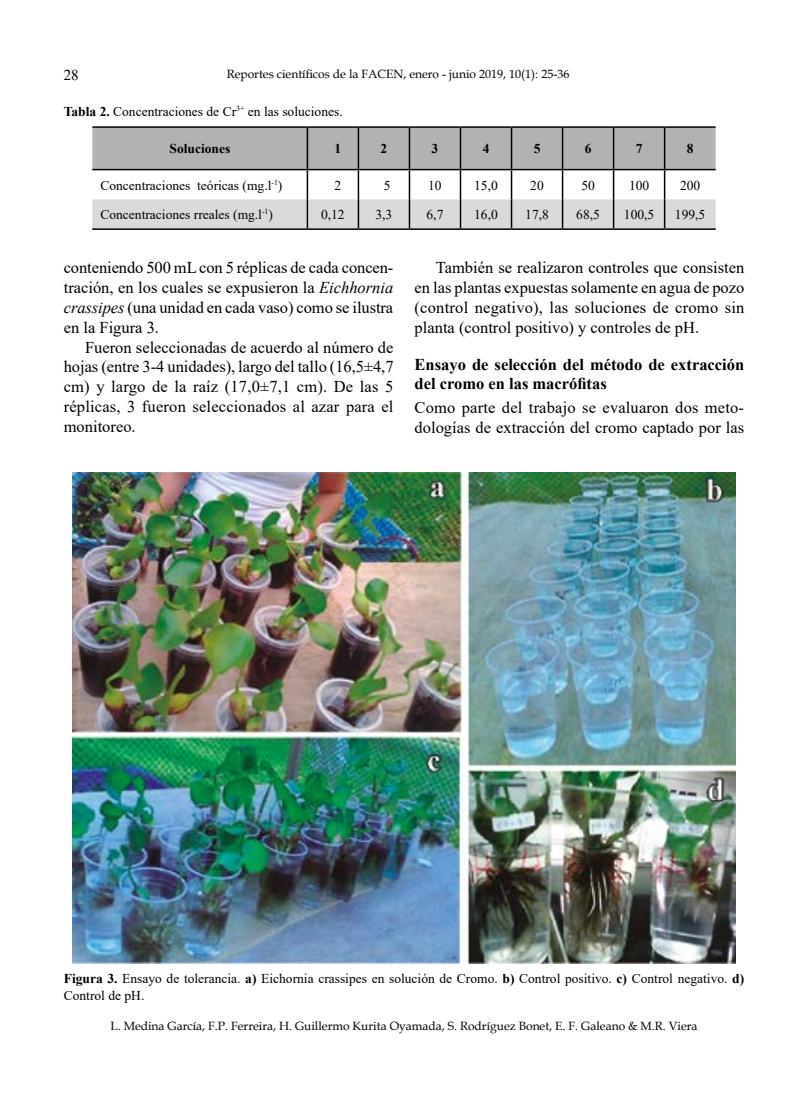
<style>
.page{position:relative;width:808px;height:1106px;background:#fff}
.page>*{position:absolute;margin:0;border:0;box-sizing:border-box;transform-origin:0 0}
.t1{font:16.5px/19.8px "Times New Roman";color:#000;text-align:justify}
.t2{font:700 16.5px/19.8px "Times New Roman";color:#000}
.t3{font:15px "Times New Roman";color:#000}
.t4{font:13.5px/16.2px "Times New Roman";color:#000}
.t5{font:700 13.5px "Times New Roman";color:#000}
.t6{font:12px "Book Antiqua";color:#000}
.s1{color:#fff}
.s2{font-weight:700}
.s3{font-style:italic}
</style>
<div class="page">
<svg style="left:92px;top:128px;width:624px;height:100px"></svg>
<hr style="left:92px;top:228px;width:215px;height:2px;background:#000">
<hr style="left:307px;top:228px;width:51px;height:2px;background:#000">
<hr style="left:358px;top:228px;width:51px;height:2px;background:#000">
<hr style="left:409px;top:228px;width:51px;height:2px;background:#000">
<hr style="left:460px;top:228px;width:51px;height:2px;background:#000">
<hr style="left:511px;top:228px;width:51px;height:2px;background:#000">
<hr style="left:562px;top:228px;width:52px;height:2px;background:#000">
<hr style="left:614px;top:228px;width:51px;height:2px;background:#000">
<hr style="left:665px;top:228px;width:51px;height:2px;background:#000">
<hr style="left:92px;top:126px;width:215px;height:2px;background:#000">
<hr style="left:307px;top:126px;width:51px;height:2px;background:#000">
<hr style="left:358px;top:126px;width:51px;height:2px;background:#000">
<hr style="left:409px;top:126px;width:51px;height:2px;background:#000">
<hr style="left:460px;top:126px;width:51px;height:2px;background:#000">
<hr style="left:511px;top:126px;width:51px;height:2px;background:#000">
<hr style="left:562px;top:126px;width:52px;height:2px;background:#000">
<hr style="left:614px;top:126px;width:51px;height:2px;background:#000">
<hr style="left:665px;top:126px;width:51px;height:2px;background:#000">
<hr style="left:92px;top:169px;width:215px;height:1px;background:#000">
<hr style="left:307px;top:169px;width:51px;height:1px;background:#000">
<hr style="left:358px;top:169px;width:51px;height:1px;background:#000">
<hr style="left:409px;top:169px;width:51px;height:1px;background:#000">
<hr style="left:460px;top:169px;width:51px;height:1px;background:#000">
<hr style="left:511px;top:169px;width:51px;height:1px;background:#000">
<hr style="left:562px;top:169px;width:52px;height:1px;background:#000">
<hr style="left:614px;top:169px;width:51px;height:1px;background:#000">
<hr style="left:665px;top:169px;width:51px;height:1px;background:#000">
<img style="left:72px;top:473px;width:663px;height:490px">
<p class="t3" style="left:64px;top:65px;width:16px">28</p>
<p class="t6" style="left:227px;top:65px;width:356px">Reportes científicos de la FACEN, enero - junio 2019, 10(1): <span class="s1">999-999</span></p>
<p class="t6" style="left:541px;top:65px;width:29px">25-36</p>
<p class="t4" style="left:64px;top:103px;width:280px"><span class="s2">Tabla 2.</span> Concentraciones de Cr<sup>3+</sup> en las soluciones.</p>
<p class="t5" style="left:169px;top:139px;width:62px">Soluciones</p>
<p class="t5" style="left:335px;top:139px;width:8px">1</p>
<p class="t5" style="left:381px;top:139px;width:8px">2</p>
<p class="t5" style="left:432px;top:139px;width:8px">3</p>
<p class="t5" style="left:483px;top:139px;width:8px">4</p>
<p class="t5" style="left:534px;top:139px;width:8px">5</p>
<p class="t5" style="left:585px;top:139px;width:8px">6</p>
<p class="t5" style="left:636px;top:139px;width:8px">7</p>
<p class="t5" style="left:687px;top:139px;width:8px">8</p>
<p class="t4" style="left:100px;top:176px;width:183px">Concentraciones teóricas (mg.l<sup>-1</sup>)</p>
<p class="t4" style="left:335px;top:176px;width:8px">2</p>
<p class="t4" style="left:384px;top:176px;width:8px">5</p>
<p class="t4" style="left:428px;top:176px;width:15px">10</p>
<p class="t4" style="left:474px;top:176px;width:25px">15,0</p>
<p class="t4" style="left:530px;top:176px;width:15px">20</p>
<p class="t4" style="left:581px;top:176px;width:15px">50</p>
<p class="t4" style="left:629px;top:176px;width:22px">100</p>
<p class="t4" style="left:680px;top:176px;width:22px">200</p>
<p class="t4" style="left:100px;top:205px;width:174px">Concentraciones rreales (mg.l<sup>-1</sup>)</p>
<p class="t4" style="left:321px;top:205px;width:25px">0,12</p>
<p class="t4" style="left:375px;top:205px;width:18px">3,3</p>
<p class="t4" style="left:427px;top:205px;width:18px">6,7</p>
<p class="t4" style="left:474px;top:205px;width:25px">16,0</p>
<p class="t4" style="left:525px;top:205px;width:25px">17,8</p>
<p class="t4" style="left:576px;top:205px;width:25px">68,5</p>
<p class="t4" style="left:624px;top:205px;width:32px">100,5</p>
<p class="t4" style="left:675px;top:205px;width:32px">199,5</p>
<p class="t1" style="left:64px;top:257px;width:331px">conteniendo 500 mL con 5 réplicas de cada concen&shy;tración, en los cuales se expusieron la <span class="s3">Eichhornia crassipes</span> (una unidad en cada vaso) como se ilustra en la Figura 3.</p>
<p class="t1" style="left:64px;top:336px;width:331px;text-indent:21px">Fueron seleccionadas de acuerdo al número de hojas (entre 3-4 unidades), largo del tallo (16,5±4,7 cm) y largo de la raíz (17,0±7,1 cm). De las 5 réplicas, 3 fueron seleccionados al azar para el monitoreo.</p>
<p class="t1" style="left:415px;top:257px;width:331px;text-indent:21px">También se realizaron controles que consisten en las plantas expuestas solamente en agua de pozo (control negativo), las soluciones de cromo sin planta (control positivo) y controles de pH.</p>
<p class="t2" style="left:415px;top:353px;width:331px">Ensayo de selección del método de extracción del cromo en las macrófitas</p>
<p class="t1" style="left:415px;top:397px;width:331px">Como parte del trabajo se evaluaron dos meto&shy;dologías de extracción del cromo captado por las</p>
<p class="t4" style="left:64px;top:970px;width:682px"><span class="s2">Figura 3.</span> Ensayo de tolerancia. <span class="s2">a)</span> Eichornia crassipes en solución de Cromo. <span class="s2">b)</span> Control positivo. <span class="s2">c)</span> Control negativo. <span class="s2">d)<br></span>Control de pH.</p>
<p class="t6" style="left:110px;top:1017px;width:589px">L. Medina García, F.P. Ferreira, H. Guillermo Kurita Oyamada, S. Rodríguez Bonet, E. F. Galeano &amp; M.R. Viera</p>
</div>
